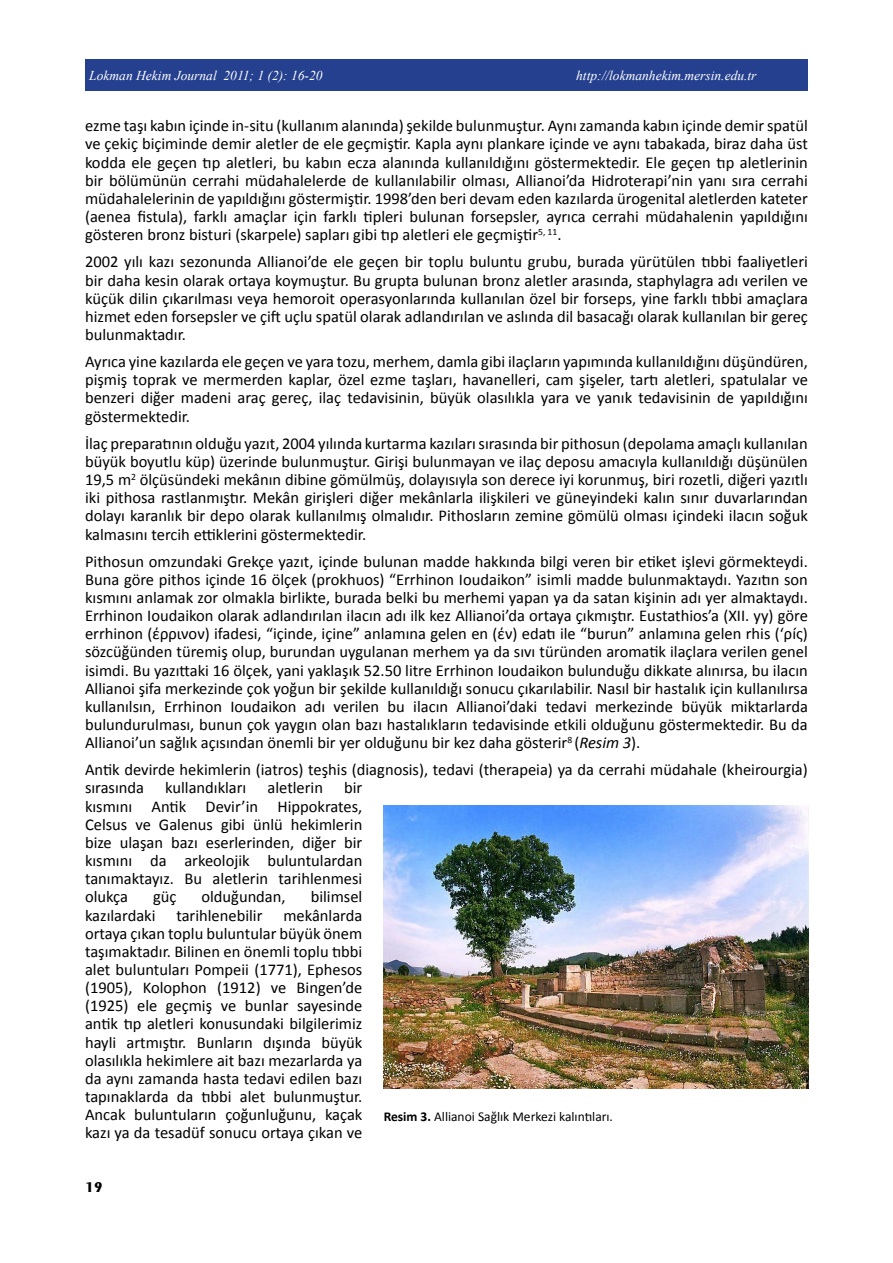
<style>
.page{position:relative;width:893px;height:1263px;background:#fff}
.page>*{position:absolute;margin:0;border:0;box-sizing:border-box;transform-origin:0 0}
.t1{font:16.5px/18.1px "Calibri";color:#000;text-align:justify}
.t2{font:700 15px "Exotic 350 BT";color:#000}
.t3{font:italic 13.5px "Times New Roman";color:#fff}
.t4{font:13.5px "Calibri";color:#000}
.s1{font-style:italic}
.s2{font-weight:700}
</style>
<div class="page">
<div style="left:85px;top:60px;width:723px;height:31px;background:#25408f"></div>
<img style="left:384px;top:805px;width:424px;height:284px">
<p class="t3" style="left:89px;top:66px;width:235px">Lokman Hekim Journal 2011; 1 (2): 16-20</p>
<p class="t1" style="left:85px;top:117px;width:724px">ezme taşı kabın içinde in-situ (kullanım alanında) şekilde bulunmuştur. Aynı zamanda kabın içinde demir spatül ve çekiç biçiminde demir aletler de ele geçmiştir. Kapla aynı plankare içinde ve aynı tabakada, biraz daha üst kodda ele geçen tıp aletleri, bu kabın ecza alanında kullanıldığını göstermektedir. Ele geçen tıp aletlerinin bir bölümünün cerrahi müdahalelerde de kullanılabilir olması, Allianoi’da Hidroterapi’nin yanı sıra cerrahi müdahalelerinin de yapıldığını göstermiştir. 1998’den beri devam eden kazılarda ürogenital aletlerden kateter (aenea fistula), farklı amaçlar için farklı tipleri bulunan forsepsler, ayrıca cerrahi müdahalenin yapıldığını gösteren bronz bisturi (skarpele) sapları gibi tıp aletleri ele geçmiştir<sup>5,</sup> <sup>11</sup>.</p>
<p class="t1" style="left:85px;top:253px;width:724px">2002 yılı kazı sezonunda Allianoi’de ele geçen bir toplu buluntu grubu, burada yürütülen tıbbi faaliyetleri bir daha kesin olarak ortaya koymuştur. Bu grupta bulunan bronz aletler arasında, staphylagra adı verilen ve küçük dilin çıkarılması veya hemoroit operasyonlarında kullanılan özel bir forseps, yine farklı tıbbi amaçlara hizmet eden forsepsler ve çift uçlu spatül olarak adlandırılan ve aslında dil basacağı olarak kullanılan bir gereç bulunmaktadır.</p>
<p class="t1" style="left:85px;top:353px;width:724px">Ayrıca yine kazılarda ele geçen ve yara tozu, merhem, damla gibi ilaçların yapımında kullanıldığını düşündüren, pişmiş toprak ve mermerden kaplar, özel ezme taşları, havanelleri, cam şişeler, tartı aletleri, spatulalar ve benzeri diğer madeni araç gereç, ilaç tedavisinin, büyük olasılıkla yara ve yanık tedavisinin de yapıldığını göstermektedir.</p>
<p class="t1" style="left:85px;top:434px;width:724px">İlaç preparatının olduğu yazıt, 2004 yılında kurtarma kazıları sırasında bir pithosun (depolama amaçlı kullanılan büyük boyutlu küp) üzerinde bulunmuştur. Girişi bulunmayan ve ilaç deposu amacıyla kullanıldığı düşünülen 19,5 m<sup>2</sup> ölçüsündeki mekânın dibine gömülmüş, dolayısıyla son derece iyi korunmuş, biri rozetli, diğeri yazıtlı iki pithosa rastlanmıştır. Mekân girişleri diğer mekânlarla ilişkileri ve güneyindeki kalın sınır duvarlarından dolayı karanlık bir depo olarak kullanılmış olmalıdır. Pithosların zemine gömülü olması içindeki ilacın soğuk kalmasını tercih ettiklerini göstermektedir.</p>
<p class="t1" style="left:85px;top:552px;width:724px">Pithosun omzundaki Grekçe yazıt, içinde bulunan madde hakkında bilgi veren bir etiket işlevi görmekteydi.<br>Buna göre pithos içinde 16 ölçek (prokhuos) “Errhinon Ioudaikon” isimli madde bulunmaktaydı. Yazıtın son kısmını anlamak zor olmakla birlikte, burada belki bu merhemi yapan ya da satan kişinin adı yer almaktaydı.<br>Errhinon Ioudaikon olarak adlandırılan ilacın adı ilk kez Allianoi’da ortaya çıkmıştır. Eustathios’a (XII. yy) göre errhinon (έρρινον) ifadesi, “içinde, içine” anlamına gelen en (έν) edatı ile “burun” anlamına gelen rhis (‘ρíς) sözcüğünden türemiş olup, burundan uygulanan merhem ya da sıvı türünden aromatik ilaçlara verilen genel isimdi. Bu yazıttaki 16 ölçek, yani yaklaşık 52.50 litre Errhinon Ioudaikon bulunduğu dikkate alınırsa, bu ilacın Allianoi şifa merkezinde çok yoğun bir şekilde kullanıldığı sonucu çıkarılabilir. Nasıl bir hastalık için kullanılırsa kullanılsın, Errhinon Ioudaikon adı verilen bu ilacın Allianoi’daki tedavi merkezinde büyük miktarlarda bulundurulması, bunun çok yaygın olan bazı hastalıkların tedavisinde etkili olduğunu göstermektedir. Bu da Allianoi’un sağlık açısından önemli bir yer olduğunu bir kez daha gösterir<sup>8</sup> (<span class="s1">Resim 3</span>).</p>
<p class="t1" style="left:85px;top:761px;width:724px">Antik devirde hekimlerin (iatros) teşhis (diagnosis), tedavi (therapeia) ya da cerrahi müdahale (kheirourgia) sırasında</p>
<p class="t3" style="left:576px;top:66px;width:182px">http://lokmanhekim.mersin.edu.tr</p>
<p class="t1" style="left:85px;top:779px;width:279px;text-indent:259px">bir kısmını Antik Devir’in Hippokrates, Celsus ve Galenus gibi ünlü hekimlerin bize ulaşan bazı eserlerinden, diğer bir kısmını da arkeolojik buluntulardan tanımaktayız. Bu aletlerin tarihlenmesi olukça</p>
<p class="t1" style="left:165px;top:779px;width:83px">kullandıkları</p>
<p class="t1" style="left:268px;top:779px;width:57px">aletlerin</p>
<p class="t1" style="left:153px;top:888px;width:25px">güç</p>
<p class="t1" style="left:201px;top:888px;width:86px">olduğundan,</p>
<p class="t1" style="left:311px;top:888px;width:53px">bilimsel</p>
<p class="t1" style="left:85px;top:906px;width:72px">kazılardaki</p>
<p class="t1" style="left:176px;top:906px;width:88px">tarihlenebilir</p>
<p class="t1" style="left:85px;top:906px;width:279px;text-indent:198px">mekânlarda ortaya çıkan toplu buluntular büyük önem taşımaktadır. Bilinen en önemli toplu tıbbi alet buluntuları Pompeii (1771), Ephesos (1905), Kolophon (1912) ve Bingen’de (1925) ele geçmiş ve bunlar sayesinde antik tıp aletleri konusundaki bilgilerimiz hayli artmıştır. Bunların dışında büyük olasılıkla hekimlere ait bazı mezarlarda ya da aynı zamanda hasta tedavi edilen bazı tapınaklarda da tıbbi alet bulunmuştur.<br>Ancak buluntuların çoğunluğunu, kaçak kazı ya da tesadüf sonucu ortaya çıkan ve</p>
<p class="t4" style="left:384px;top:1107px;width:231px"><span class="s2">Resim 3.</span> Allianoi Sağlık Merkezi kalıntıları.</p>
<p class="t2" style="left:85px;top:1178px;width:19px">19</p>
</div>
